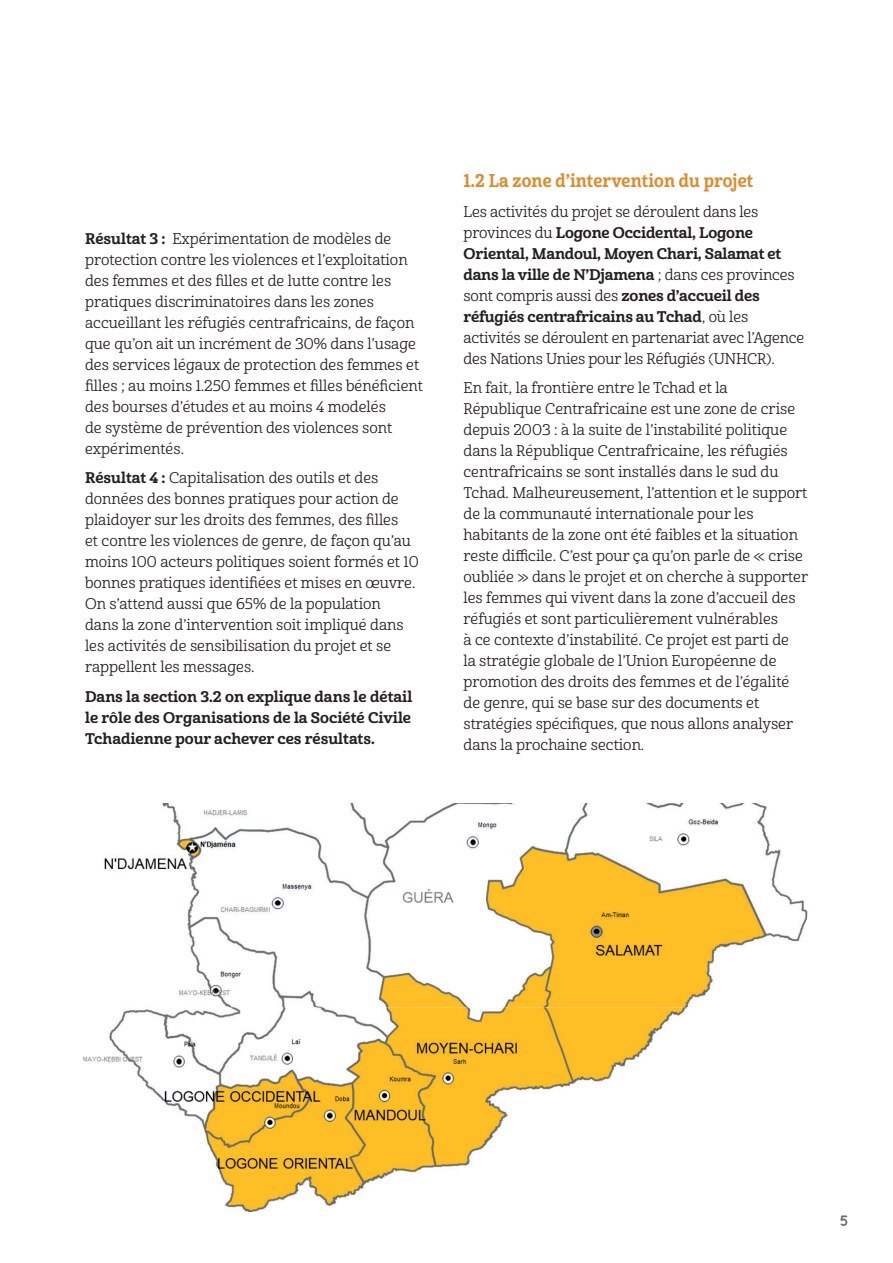
<style>
.page{position:relative;width:893px;height:1263px;background:#fff}
.page>*{position:absolute;margin:0;border:0;box-sizing:border-box;transform-origin:0 0}
.t1{font:18px "Cabrito Con Bol";letter-spacing:.01em;color:#dd8c2d}
.t2{font:15px/21px "Cabrito Nor Reg";color:#231f20}
.t3{font:15px/21px "Cabrito Nor Bol";color:#231f20;text-align:justify}
.t4{font:700 15px "Quicksand";color:#6c6d70}
.s1{font-family:"Cabrito Nor Bol"}
.s2{font-family:"Cabrito Nor Reg"}
</style>
<div class="page">
<img style="left:104px;top:803px;width:704px;height:204px">
<img style="left:83px;top:1007px;width:605px;height:205px">
<p class="t2" style="left:85px;top:228px;width:339px"><span class="s1">Résultat 3 :</span> Expérimentation de modèles de protection contre les violences et l’exploitation des femmes et des filles et de lutte contre les pratiques discriminatoires dans les zones accueillant les réfugiés centrafricains, de façon que qu’on ait un incrément de 30% dans l’usage des services légaux de protection des femmes et filles ; au moins 1.250 femmes et filles bénéficient des bourses d’études et au moins 4 modelés<br>de système de prévention des violences sont expérimentés.</p>
<p class="t2" style="left:85px;top:468px;width:335px"><span class="s1">Résultat 4 :</span> Capitalisation des outils et des données des bonnes pratiques pour action de plaidoyer sur les droits des femmes, des filles<br>et contre les violences de genre, de façon qu’au moins 100 acteurs politiques soient formés et 10 bonnes pratiques identifiées et mises en œuvre.<br>On s’attend aussi que 65% de la population<br>dans la zone d’intervention soit impliqué dans les activités de sensibilisation du projet et se rappellent les messages.</p>
<p class="t3" style="left:85px;top:686px;width:329px">Dans la section 3.2 on explique dans le détail le rôle des Organisations de la Société Civile Tchadienne pour achever ces résultats.</p>
<p class="t1" style="left:463px;top:169px;width:291px">1.2 La zone d’intervention du projet</p>
<p class="t2" style="left:463px;top:201px;width:296px">Les activités du projet se déroulent dans les</p>
<p class="t3" style="left:463px;top:222px;width:333px;text-align:left"><span class="s2">provinces du</span> Logone Occidental, Logone<br>Oriental, Mandoul, Moyen Chari, Salamat et dans la ville de N’Djamena <span class="s2">; dans ces provinces</span></p>
<p class="t2" style="left:463px;top:285px;width:298px">sont compris aussi des <span class="s1">zones d’accueil des</span></p>
<p class="t3" style="left:463px;top:306px;width:286px">réfugiés centrafricains au Tchad<span class="s2">, où les</span></p>
<p class="t2" style="left:463px;top:327px;width:342px">activités se déroulent en partenariat avec l’Agence des Nations Unies pour les Réfugiés (UNHCR).</p>
<p class="t2" style="left:463px;top:378px;width:346px">En fait, la frontière entre le Tchad et la République Centrafricaine est une zone de crise depuis 2003 : à la suite de l’instabilité politique dans la République Centrafricaine, les réfugiés centrafricains se sont installés dans le sud du Tchad. Malheureusement, l’attention et le support de la communauté internationale pour les habitants de la zone ont été faibles et la situation reste difficile. C’est pour ça qu’on parle de « crise oubliée » dans le projet et on cherche à supporter les femmes qui vivent dans la zone d’accueil des réfugiés et sont particulièrement vulnérables<br>à ce contexte d’instabilité. Ce projet est parti de<br>la stratégie globale de l’Union Européenne de promotion des droits des femmes et de l’égalité de genre, qui se base sur des documents et stratégies spécifiques, que nous allons analyser dans la prochaine section.</p>
<p class="t4" style="left:840px;top:1211px;width:11px">5</p>
</div>
